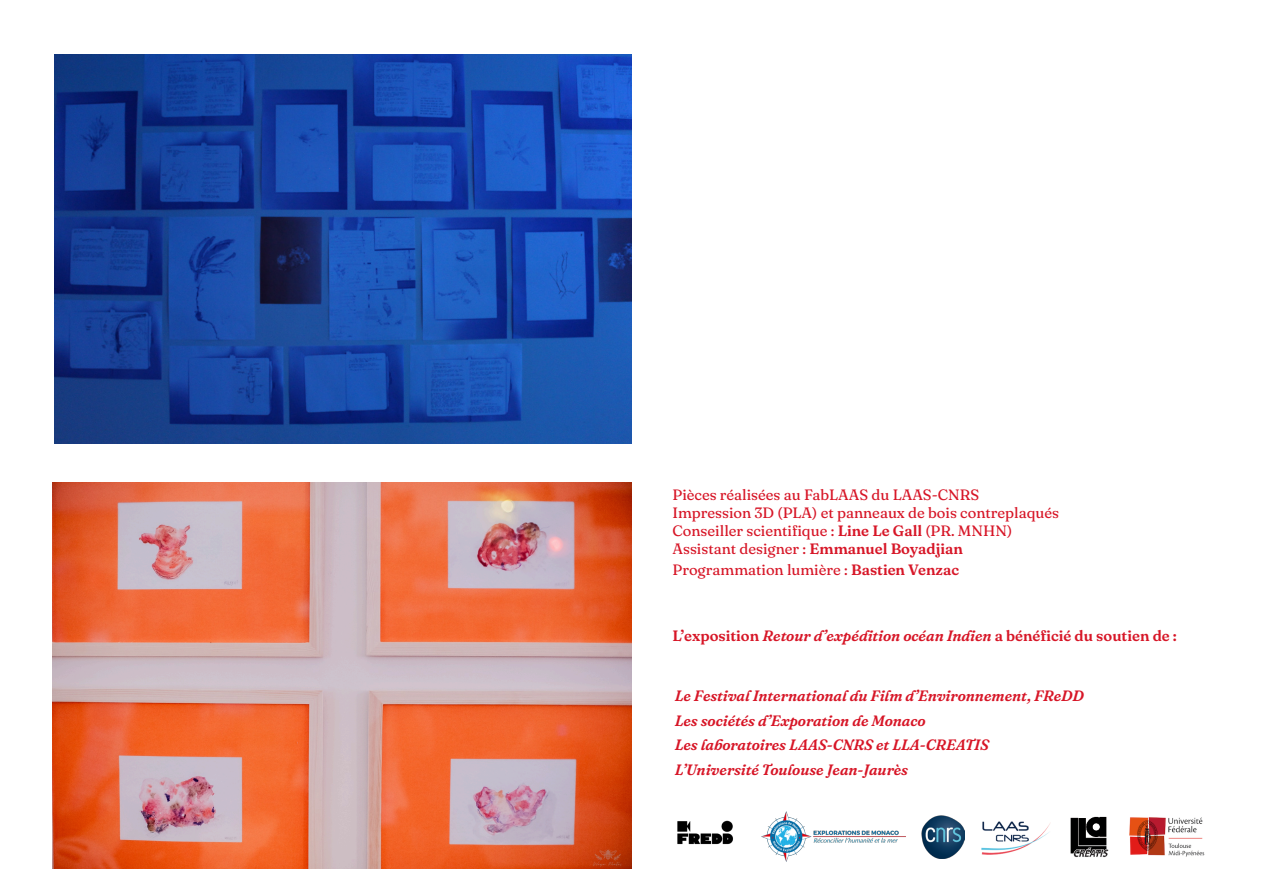
<style>
.page{position:relative;width:1263px;height:893px;background:#fff}
.page>*{position:absolute;margin:0;border:0;box-sizing:border-box;transform-origin:0 0}
.t1{font:15px "Fraunces 28 pt Soft Wonky";color:#d71627}
.t2{font:italic 600 15px "Fraunces 28 pt Soft Wonky";letter-spacing:-.005em;color:#d71627}
.t3{font:600 15px "Fraunces 28 pt Soft Wonky";color:#d71627}
.s1{font-weight:600}
.s2{font-style:italic}
</style>
<div class="page">
<img style="left:921px;top:815px;width:43px;height:43px">
<img style="left:981px;top:821px;width:69px;height:33px">
<img style="left:761px;top:811px;width:145px;height:51px">
<img style="left:1070px;top:816px;width:39px;height:42px">
<img style="left:1129px;top:817px;width:76px;height:40px">
<img style="left:677px;top:820px;width:56px;height:25px">
<img style="left:54px;top:54px;width:577px;height:390px">
<img style="left:52px;top:483px;width:579px;height:385px">
<p class="t1" style="left:672px;top:483px;width:308px">Pièces réalisées au FabLAAS du LAAS-CNRS</p>
<p class="t1" style="left:672px;top:501px;width:388px">Impression 3D (PLA) et panneaux de bois contreplaqués</p>
<p class="t1" style="left:672px;top:519px;width:341px">Conseiller scientifique : <span class="s1">Line Le Gall</span> (PR. MNHN)</p>
<p class="t1" style="left:672px;top:537px;width:292px">Assistant designer : <span class="s1">Emmanuel Boyadjian</span></p>
<p class="t1" style="left:672px;top:558px;width:288px">Programmation lumière : <span class="s1">Bastien Venzac</span></p>
<p class="t3" style="left:672px;top:624px;width:506px">L’exposition <span class="s2">Retour d’expédition océan Indien</span> a bénéficié du soutien de :</p>
<p class="t2" style="left:675px;top:684px;width:411px">Le Festival International du Film d’Environnement, FReDD</p>
<p class="t2" style="left:675px;top:708px;width:252px">Les sociétés d’Exporation de Monaco</p>
<p class="t2" style="left:675px;top:733px;width:316px">Les laboratoires LAAS-CNRS et LLA-CREATIS</p>
<p class="t2" style="left:675px;top:758px;width:235px">L’Université Toulouse Jean-Jaurès</p>
</div>
